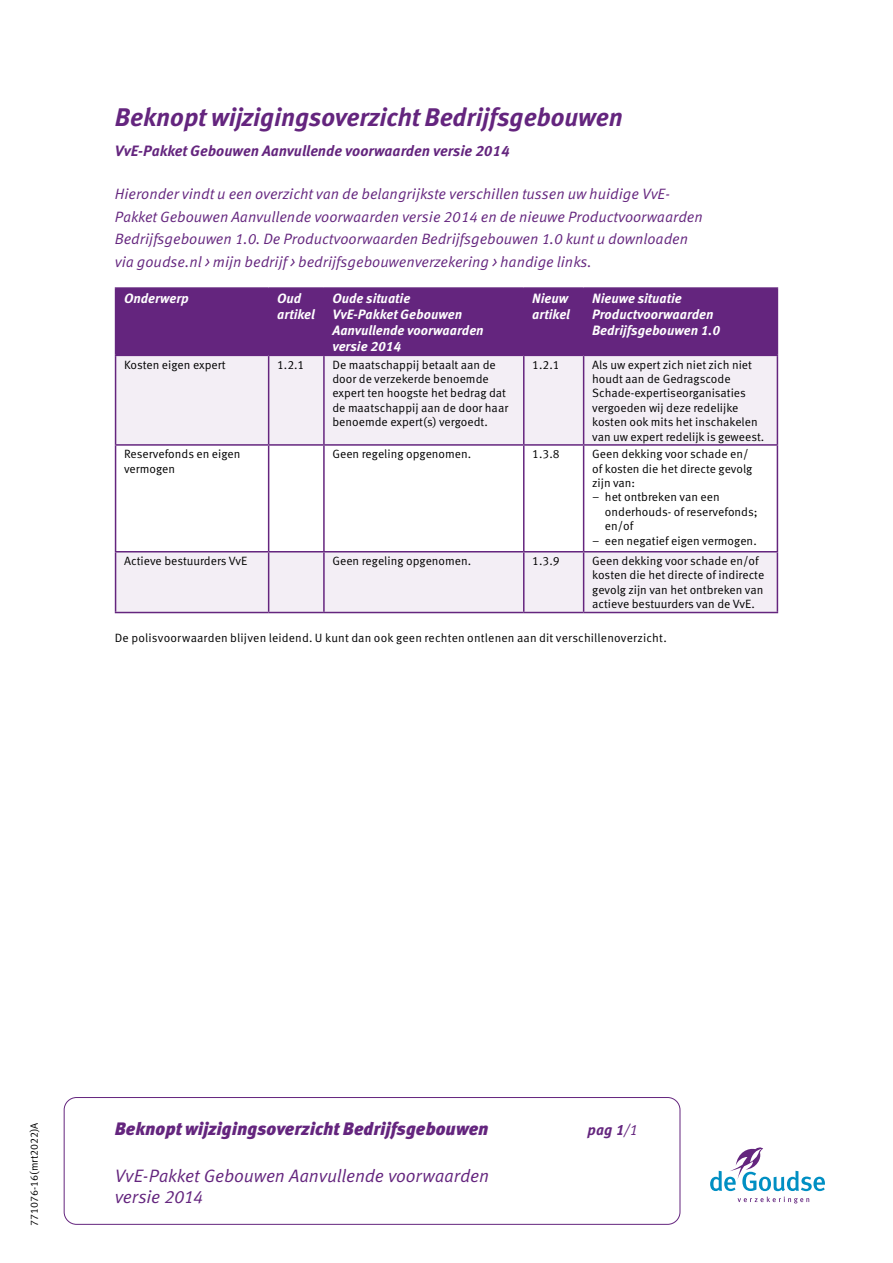
<style>
.page{position:relative;width:893px;height:1263px;background:#fff}
.page>*{position:absolute;margin:0;border:0;box-sizing:border-box;transform-origin:0 0}
.t1{font:italic 700 25.5px "Meta OT";letter-spacing:-.005em;color:#64257e}
.t2{font:18px/21px "Meta OT Norm Ita";letter-spacing:-.01em;color:#64257e}
.t3{font:italic 900 18px "Meta OT";color:#64257e}
.t4{font:15px/22.5px "Meta OT Norm Ita";color:#64257e}
.t5{font:italic 700 15px "Meta OT";color:#64257e}
.t6{font:italic 700 13.5px/16.2px "Meta OT";color:#fff}
.t7{font:12px/14.4px "Meta OT Norm";color:#000}
.t8{font:10.5px "Meta OT Norm";color:#000}
.s1{font-family:"Meta OT Norm Ita"}
.s2{font-family:"Meta OT Norm Ita";font-weight:400;font-style:normal}
</style>
<div class="page">
<div style="left:116px;top:289px;width:661px;height:66px;background:#64257e"></div>
<div style="left:116px;top:356px;width:661px;height:256px;background:#f3eef5"></div>
<svg style="left:116px;top:446px;width:661px;height:105px"></svg>
<hr style="left:268px;top:289px;width:1px;height:66px;background:#64257e">
<hr style="left:115px;top:356px;width:1px;height:88px;background:#64257e">
<hr style="left:268px;top:356px;width:1px;height:88px;background:#64257e">
<hr style="left:323px;top:356px;width:2px;height:88px;background:#64257e">
<hr style="left:523px;top:356px;width:1px;height:88px;background:#64257e">
<hr style="left:583px;top:356px;width:1px;height:88px;background:#64257e">
<hr style="left:777px;top:356px;width:1px;height:88px;background:#64257e">
<hr style="left:115px;top:444px;width:154px;height:2px;background:#64257e">
<hr style="left:115px;top:446px;width:1px;height:105px;background:#64257e">
<hr style="left:269px;top:444px;width:55px;height:2px;background:#64257e">
<hr style="left:268px;top:446px;width:1px;height:105px;background:#64257e">
<hr style="left:324px;top:444px;width:200px;height:2px;background:#64257e">
<hr style="left:323px;top:446px;width:2px;height:105px;background:#64257e">
<hr style="left:524px;top:444px;width:60px;height:2px;background:#64257e">
<hr style="left:523px;top:446px;width:1px;height:105px;background:#64257e">
<hr style="left:584px;top:444px;width:194px;height:2px;background:#64257e">
<hr style="left:583px;top:446px;width:1px;height:105px;background:#64257e">
<hr style="left:777px;top:446px;width:1px;height:105px;background:#64257e">
<hr style="left:115px;top:551px;width:154px;height:1px;background:#64257e">
<hr style="left:115px;top:552px;width:1px;height:60px;background:#64257e">
<hr style="left:269px;top:551px;width:55px;height:1px;background:#64257e">
<hr style="left:268px;top:552px;width:1px;height:60px;background:#64257e">
<hr style="left:324px;top:551px;width:200px;height:1px;background:#64257e">
<hr style="left:323px;top:552px;width:2px;height:60px;background:#64257e">
<hr style="left:524px;top:551px;width:60px;height:1px;background:#64257e">
<hr style="left:523px;top:552px;width:1px;height:60px;background:#64257e">
<hr style="left:584px;top:551px;width:194px;height:1px;background:#64257e">
<hr style="left:583px;top:552px;width:1px;height:60px;background:#64257e">
<hr style="left:777px;top:552px;width:1px;height:60px;background:#64257e">
<hr style="left:115px;top:612px;width:154px;height:1px;background:#64257e">
<hr style="left:269px;top:612px;width:55px;height:1px;background:#64257e">
<hr style="left:324px;top:612px;width:200px;height:1px;background:#64257e">
<hr style="left:524px;top:612px;width:60px;height:1px;background:#64257e">
<hr style="left:584px;top:612px;width:194px;height:1px;background:#64257e">
<hr style="left:323px;top:289px;width:2px;height:66px;background:#64257e">
<hr style="left:523px;top:289px;width:1px;height:66px;background:#64257e">
<hr style="left:583px;top:289px;width:1px;height:66px;background:#64257e">
<hr style="left:115px;top:287px;width:154px;height:2px;background:#64257e">
<hr style="left:115px;top:289px;width:1px;height:66px;background:#64257e">
<hr style="left:269px;top:287px;width:55px;height:2px;background:#64257e">
<hr style="left:324px;top:287px;width:200px;height:2px;background:#64257e">
<hr style="left:524px;top:287px;width:60px;height:2px;background:#64257e">
<hr style="left:584px;top:287px;width:194px;height:2px;background:#64257e">
<hr style="left:777px;top:289px;width:1px;height:66px;background:#64257e">
<hr style="left:115px;top:355px;width:154px;height:1px;background:#64257e">
<hr style="left:269px;top:355px;width:55px;height:1px;background:#64257e">
<hr style="left:324px;top:355px;width:200px;height:1px;background:#64257e">
<hr style="left:524px;top:355px;width:60px;height:1px;background:#64257e">
<hr style="left:584px;top:355px;width:194px;height:1px;background:#64257e">
<svg style="left:710px;top:1147px;width:115px;height:56px"></svg>
<div style="left:64px;top:1097px;width:616px;height:128px;border:1px solid #64257e;border-radius:12px"></div>
<h1 class="t1" style="left:115px;top:101px;width:510px">Beknopt wijzigingsoverzicht Bedrijfsgebouwen</h1>
<p class="t5" style="left:115px;top:141px;width:396px">VvE-Pakket Gebouwen Aanvullende voorwaarden versie 2014</p>
<p class="t4" style="left:115px;top:183px;width:590px">Hieronder vindt u een overzicht van de belangrijkste verschillen tussen uw huidige VvE-Pakket Gebouwen Aanvullende voorwaarden versie 2014 en de nieuwe Productvoorwaarden Bedrijfsgebouwen 1.0. De Productvoorwaarden Bedrijfsgebouwen 1.0 kunt u downloaden via goudse.nl &gt; mijn bedrijf &gt; bedrijfsgebouwenverzekering &gt; handige links.</p>
<p class="t6" style="left:124px;top:290px;width:66px">Onderwerp</p>
<p class="t6" style="left:277px;top:290px;width:39px">Oud artikel</p>
<p class="t6" style="left:332px;top:290px;width:153px">Oude situatie<br>VvE-Pakket Gebouwen<br>Aanvullende voorwaarden versie 2014</p>
<p class="t6" style="left:532px;top:290px;width:39px">Nieuw artikel</p>
<p class="t6" style="left:592px;top:290px;width:129px">Nieuwe situatie<br>Productvoorwaarden<br>Bedrijfsgebouwen 1.0</p>
<p class="t7" style="left:124px;top:357px;width:103px">Kosten eigen expert</p>
<p class="t7" style="left:277px;top:357px;width:29px">1.2.1</p>
<p class="t7" style="left:332px;top:357px;width:177px">De maatschappij betaalt aan de door de verzekerde benoemde expert ten hoogste het bedrag dat de maatschappij aan de door haar benoemde expert(s) vergoedt.</p>
<p class="t7" style="left:532px;top:357px;width:29px">1.2.1</p>
<p class="t7" style="left:592px;top:357px;width:174px">Als uw expert zich niet zich niet houdt aan de Gedragscode<br>Schade-expertiseorganisaties vergoeden wij deze redelijke kosten ook mits het inschakelen van uw expert redelijk is geweest.</p>
<p class="t7" style="left:124px;top:447px;width:118px">Reservefonds en eigen vermogen</p>
<p class="t7" style="left:332px;top:447px;width:140px">Geen regeling opgenomen.</p>
<p class="t7" style="left:532px;top:447px;width:29px">1.3.8</p>
<p class="t7" style="left:592px;top:447px;width:162px">Geen dekking voor schade en/ of kosten die het directe gevolg zijn van:</p>
<p class="t7" style="left:605px;top:490px;width:154px;text-indent:-13px"><span class="s1">–</span> het ontbreken van een onderhouds- of reservefonds; en/of</p>
<p class="t7" style="left:592px;top:533px;width:166px"><span class="s1">–</span> een negatief eigen vermogen.</p>
<p class="t7" style="left:124px;top:554px;width:125px">Actieve bestuurders VvE</p>
<p class="t7" style="left:332px;top:554px;width:140px">Geen regeling opgenomen.</p>
<p class="t7" style="left:532px;top:554px;width:29px">1.3.9</p>
<p class="t7" style="left:592px;top:554px;width:174px">Geen dekking voor schade en/of kosten die het directe of indirecte gevolg zijn van het ontbreken van actieve bestuurders van de VvE.</p>
<p class="t7" style="left:115px;top:631px;width:553px">De polisvoorwaarden blijven leidend. U kunt dan ook geen rechten ontlenen aan dit verschillenoverzicht.</p>
<p class="t8" style="left:28px;top:1226px;width:105px;rotate:-90deg">771076-16(mrt2022)A</p>
<h2 class="t3" style="left:115px;top:1118px;width:375px">Beknopt wijzigingsoverzicht Bedrijfsgebouwen</h2>
<p class="t5" style="left:588px;top:1121px;width:52px">pag 1<span class="s2">/1</span></p>
<h2 class="t2" style="left:115px;top:1166px;width:376px">VvE-Pakket Gebouwen Aanvullende voorwaarden versie 2014</h2>
</div>
